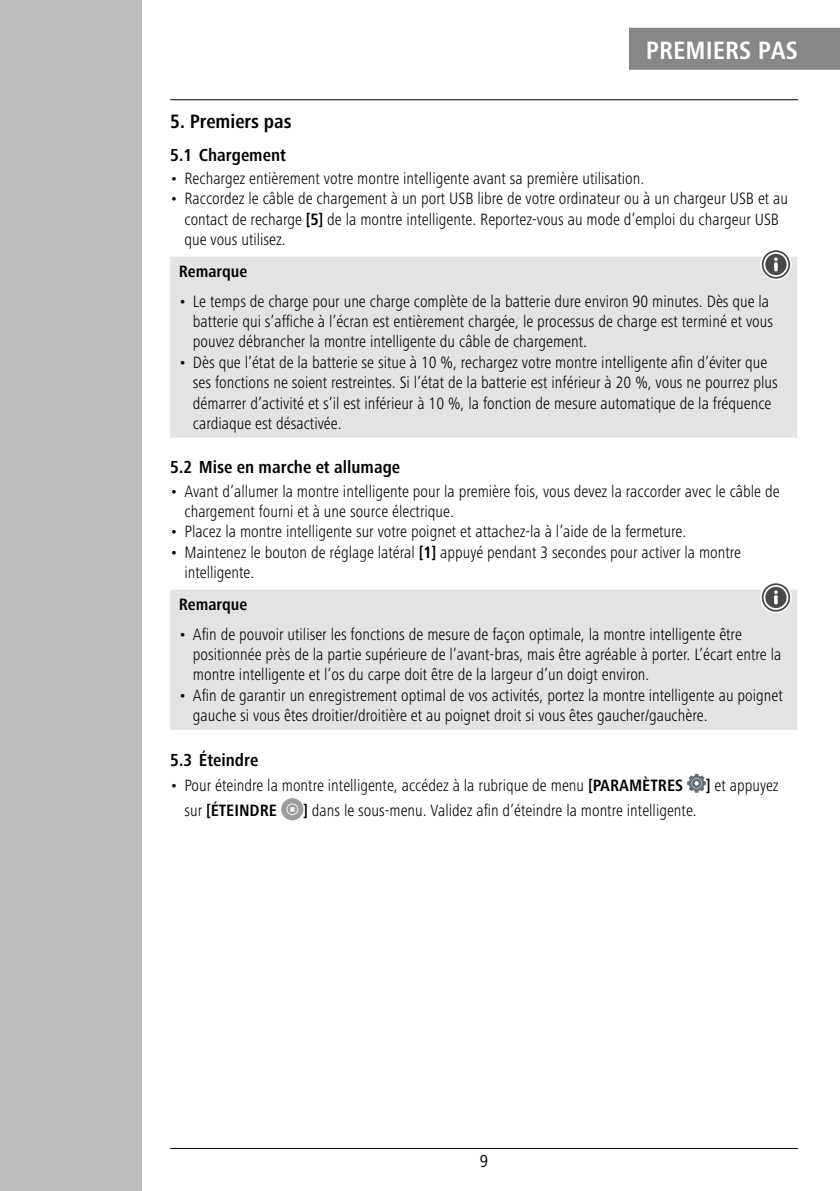
<style>
.page{position:relative;width:840px;height:1191px;background:#fff}
.page>*{position:absolute;margin:0;border:0;box-sizing:border-box;transform-origin:0 0}
.t1{font:700 condensed 26px "Frutiger Next LTW1 G";color:#fff}
.t2{font:700 condensed 20px "Frutiger Next LTW1 G";color:#000}
.t3{font:700 condensed 18px "Frutiger Next LTW1 G";color:#000}
.t4{font:condensed 18px "Frutiger Next LTW1 G";color:#000}
.t5{font:300 condensed 17px/20.4px "Frutiger Next LTW1 G";color:#000}
.t6{font:700 condensed 17px "Frutiger Next LTW1 G";color:#000}
.s1{font-weight:700}
.s2{font-weight:300}
</style>
<div class="page">
<div style="left:0;top:0;width:142px;height:1191px;background:#bbbcbd"></div>
<hr style="left:170px;top:99px;width:627px;height:1px;background:#000">
<hr style="left:170px;top:1148px;width:627px;height:1px;background:#000">
<div style="left:628px;top:28px;width:211px;height:42px;background:#878786"></div>
<div style="left:170px;top:257px;width:626px;height:180px;background:#e3e3e3"></div>
<div style="left:170px;top:589px;width:626px;height:141px;background:#e3e3e3"></div>
<svg style="left:687px;top:774px;width:18px;height:18px"></svg>
<svg style="left:281px;top:798px;width:22px;height:22px"></svg>
<svg style="left:759px;top:249px;width:32px;height:31px"></svg>
<svg style="left:761px;top:250px;width:28px;height:29px"></svg>
<svg style="left:759px;top:582px;width:32px;height:31px"></svg>
<svg style="left:761px;top:583px;width:28px;height:28px"></svg>
<h1 class="t1" style="left:645px;top:36px;width:27px">Premiers</h1>
<h1 class="t1" style="left:757px;top:36px;width:14px">pas</h1>
<p class="t2" style="left:170px;top:110px;width:123px">5. Premiers pas</p>
<p class="t3" style="left:170px;top:144px;width:117px">5.1 Chargement</p>
<p class="t5" style="left:170px;top:168px;width:475px">• Rechargez entièrement votre montre intelligente avant sa première utilisation.</p>
<p class="t5" style="left:184px;top:189px;width:605px;text-indent:-14px">• Raccordez le câble de chargement à un port USB libre de votre ordinateur ou à un chargeur USB et au contact de recharge <span class="s1">[5]</span> de la montre intelligente. Reportez-vous au mode d’emploi du chargeur USB que vous utilisez.</p>
<p class="t6" style="left:179px;top:262px;width:70px">Remarque</p>
<p class="t5" style="left:193px;top:291px;width:581px;text-indent:-14px">• Le temps de charge pour une charge complète de la batterie dure environ 90 minutes. Dès que la batterie qui s’affiche à l’écran est entièrement chargée, le processus de charge est terminé et vous pouvez débrancher la montre intelligente du câble de chargement.</p>
<p class="t5" style="left:193px;top:352px;width:586px;text-indent:-14px">• Dès que l’état de la batterie se situe à 10 %, rechargez votre montre intelligente afin d’éviter que ses fonctions ne soient restreintes. Si l’état de la batterie est inférieur à 20 %, vous ne pourrez plus démarrer d’activité et s’il est inférieur à 10 %, la fonction de mesure automatique de la fréquence cardiaque est désactivée.</p>
<p class="t3" style="left:170px;top:457px;width:231px">5.2 Mise en marche et allumage</p>
<p class="t5" style="left:184px;top:481px;width:596px;text-indent:-14px">• Avant d’allumer la montre intelligente pour la première fois, vous devez la raccorder avec le câble de chargement fourni et à une source électrique.</p>
<p class="t5" style="left:170px;top:521px;width:517px">• Placez la montre intelligente sur votre poignet et attachez-la à l’aide de la fermeture.</p>
<p class="t5" style="left:184px;top:542px;width:558px;text-indent:-14px">• Maintenez le bouton de réglage latéral <span class="s1">[1]</span> appuyé pendant 3 secondes pour activer la montre intelligente.</p>
<p class="t6" style="left:179px;top:595px;width:70px">Remarque</p>
<p class="t5" style="left:193px;top:624px;width:589px;text-indent:-14px">• Afin de pouvoir utiliser les fonctions de mesure de façon optimale, la montre intelligente être positionnée près de la partie supérieure de l’avant-bras, mais être agréable à porter. L’écart entre la montre intelligente et l’os du carpe doit être de la largeur d’un doigt environ.</p>
<p class="t5" style="left:193px;top:685px;width:591px;text-indent:-14px">• Afin de garantir un enregistrement optimal de vos activités, portez la montre intelligente au poignet gauche si vous êtes droitier/droitière et au poignet droit si vous êtes gaucher/gauchère.</p>
<p class="t3" style="left:170px;top:749px;width:90px">5.3 Éteindre</p>
<p class="t5" style="left:170px;top:775px;width:514px">• Pour éteindre la montre intelligente, accédez à la rubrique de menu <span class="s1">[PARAMÈTRES</span></p>
<p class="t5" style="left:705px;top:775px;width:74px"><span class="s1">]</span> et appuyez</p>
<p class="t6" style="left:184px;top:801px;width:94px"><span class="s2">sur</span> [ÉTEINDRE</p>
<p class="t5" style="left:303px;top:800px;width:395px"><span class="s1">]</span> dans le sous-menu. Validez afin d’éteindre la montre intelligente.</p>
<p class="t4" style="left:479px;top:1151px;width:10px">9</p>
</div>
